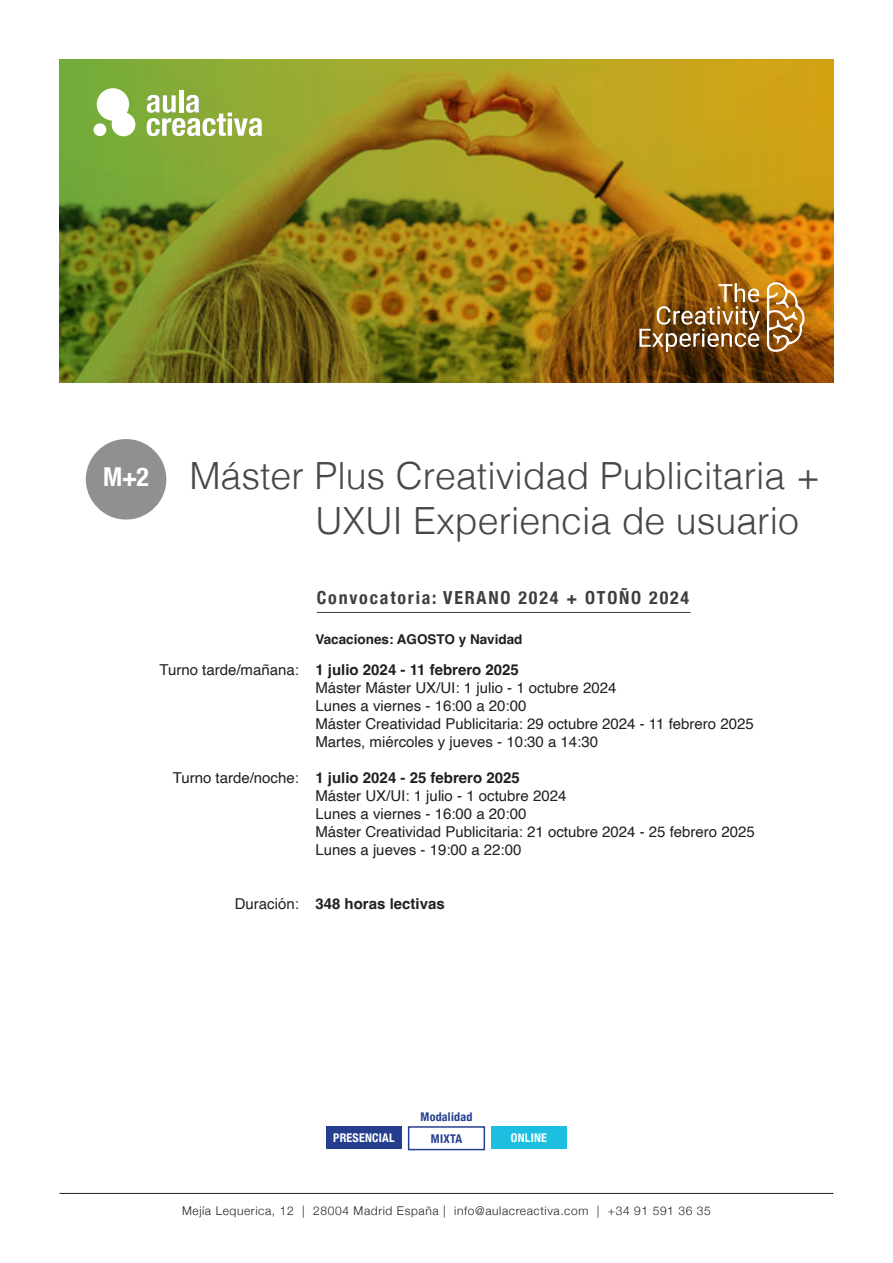
<style>
.page{position:relative;width:893px;height:1263px;background:#fff}
.page>*{position:absolute;margin:0;border:0;box-sizing:border-box;transform-origin:0 0}
.t1{font:300 37.5px "Helvetica";color:#464849}
.subtítulo{font:700 condensed 25.95px "Helvetica Neue";color:#fff}
.t2{font:700 condensed 18px "Helvetica Neue";letter-spacing:.1em;color:#3e3e3f}
.texto{font:15px/18px "Helvetica";color:#231f20}
.texto-2{font:700 15px "Helvetica";color:#231f20}
.texto-3{font:700 13.5px "Helvetica";color:#231f20}
.t3{font:300 12px "Helvetica Neue";letter-spacing:.05em;color:#231f20}
.t4{font:700 condensed 12px "Helvetica Neue";letter-spacing:.02em;color:#fff}
.t5{font:700 condensed 12px "Helvetica Neue";letter-spacing:.02em;color:#253f8e}
.s1{font-weight:700}
.s2{font-weight:400}
</style>
<div class="page">
<div style="left:326px;top:1126px;width:76px;height:23px;background:#253f8e"></div>
<div style="left:408px;top:1126px;width:77px;height:24px;border:2px solid #253f8e"></div>
<div style="left:491px;top:1126px;width:76px;height:23px;background:#1cbfdf"></div>
<hr style="left:60px;top:1193px;width:773px;height:1px;background:#231f20">
<hr style="left:317px;top:612px;width:374px;height:1px;background:#3e3e3f">
<div style="left:86px;top:439px;width:80px;height:81px;background:#8e9092;border-radius:50%"></div>
<img style="left:60px;top:60px;width:773px;height:323px">
<hr style="left:179px;top:90px;width:4px;height:23px;background:#fff">
<svg style="left:147px;top:95px;width:115px;height:41px"></svg>
<svg style="left:97px;top:88px;width:38px;height:48px"></svg>
<div style="left:94px;top:123px;width:12px;height:13px;background:#fff;border-radius:50%"></div>
<hr style="left:639px;top:329px;width:3px;height:18px;background:#fff">
<svg style="left:641px;top:283px;width:119px;height:69px"></svg>
<svg style="left:767px;top:282px;width:38px;height:70px"></svg>
<p class="subtítulo" style="left:103px;top:455px;width:47px">M+2</p>
<p class="t1" style="left:189px;top:443px;width:633px">Máster Plus Creatividad Publicitaria +</p>
<p class="t1" style="left:315px;top:488px;width:485px">UXUI Experiencia de usuario</p>
<p class="t2" style="left:317px;top:582px;width:374px">Convocatoria: VERANO 2024 + OTOÑO 2024</p>
<p class="texto-3" style="left:315px;top:631px;width:209px">Vacaciones: AGOSTO y Navidad</p>
<p class="texto" style="left:315px;top:661px;width:440px;text-indent:-156px">Turno tarde/mañana: <span class="s1">1 julio 2024 - 11 febrero 2025<br></span>Máster Máster UX/UI: 1 julio - 1 octubre 2024<br>Lunes a viernes - 16:00 a 20:00<br>Máster Creatividad Publicitaria: 29 octubre 2024 - 11 febrero 2025<br>Martes, miércoles y jueves - 10:30 a 14:30</p>
<p class="texto" style="left:315px;top:769px;width:441px;text-indent:-143px">Turno tarde/noche: <span class="s1">1 julio 2024 - 25 febrero 2025<br></span>Máster UX/UI: 1 julio - 1 octubre 2024<br>Lunes a viernes - 16:00 a 20:00<br>Máster Creatividad Publicitaria: 21 octubre 2024 - 25 febrero 2025<br>Lunes a jueves - 19:00 a 22:00</p>
<p class="texto-2" style="left:235px;top:894px;width:211px"><span class="s2">Duración:</span> 348 horas lectivas</p>
<p class="t5" style="left:421px;top:1107px;width:53px">Modalidad</p>
<p class="t4" style="left:333px;top:1127px;width:63px">PRESENCIAL</p>
<p class="t5" style="left:431px;top:1128px;width:33px">MIXTA</p>
<p class="t4" style="left:511px;top:1127px;width:38px">ONLINE</p>
<p class="t3" style="left:182px;top:1201px;width:530px">Mejía Lequerica, 12 | 28004 Madrid España | info@aulacreactiva.com | +34 91 591 36 35</p>
</div>
